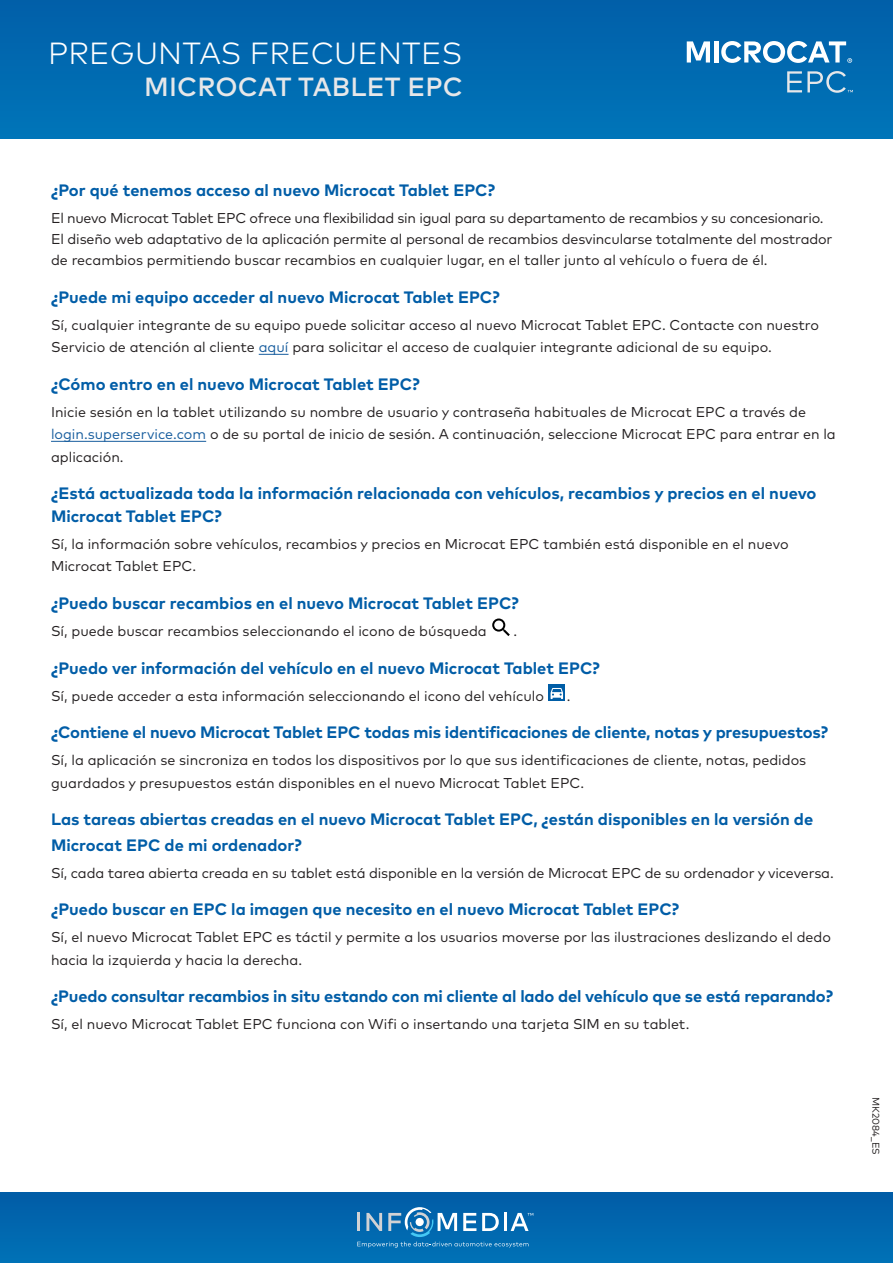
<style>
.page{position:relative;width:893px;height:1263px;background:#fff}
.page>*{position:absolute;margin:0;border:0;box-sizing:border-box;transform-origin:0 0}
.t1{font:300 30.6px "FF Mark Pro";letter-spacing:.005em;color:#fff}
.t2{font:500 26.25px "FF Mark Pro";letter-spacing:.005em;color:#e6e7e9}
.t3{font:700 16.5px/22.5px "FF Mark Pro";color:#015da7}
.t4{font:14.25px/22.5px "FF Mark Pro";color:#231f20}
.t5{font:14.25px "FF Mark Pro";letter-spacing:-.02em;color:#231f20}
.t6{font:9.75px "FF Mark Pro";color:#231f20}
.s1{color:#175d9e}
</style>
<div class="page">
<div style="left:0;top:0;width:893px;height:138px;background:#016ab1"></div>
<div style="left:0;top:1193px;width:893px;height:70px;background:#0167af"></div>
<svg style="left:687px;top:41px;width:23px;height:22px"></svg>
<hr style="left:714px;top:41px;width:4px;height:22px;background:#fff">
<svg style="left:721px;top:41px;width:131px;height:22px"></svg>
<svg style="left:787px;top:71px;width:66px;height:22px"></svg>
<hr style="left:259px;top:354px;width:30px;height:1px;background:#175d9e">
<hr style="left:51px;top:441px;width:155px;height:1px;background:#175d9e">
<svg style="left:357px;top:1207px;width:176px;height:41px"></svg>
<svg style="left:548px;top:685px;width:17px;height:16px"></svg>
<svg style="left:551px;top:688px;width:12px;height:11px"></svg>
<svg style="left:492px;top:618px;width:18px;height:18px"></svg>
<p class="t1" style="left:48px;top:31px;width:416px">PREGUNTAS FRECUENTES</p>
<p class="t2" style="left:144px;top:67px;width:320px">MICROCAT TABLET EPC</p>
<p class="t3" style="left:51px;top:178px;width:445px">¿Por qué tenemos acceso al nuevo Microcat Tablet EPC?</p>
<p class="t5" style="left:51px;top:208px;width:774px">El nuevo Microcat Tablet EPC ofrece una flexibilidad sin igual para su departamento de recambios y su concesionario.</p>
<p class="t4" style="left:51px;top:228px;width:783px;line-height:21px">El diseño web adaptativo de la aplicación permite al personal de recambios desvincularse totalmente del mostrador de recambios permitiendo buscar recambios en cualquier lugar, en el taller junto al vehículo o fuera de él.</p>
<p class="t3" style="left:51px;top:284px;width:450px">¿Puede mi equipo acceder al nuevo Microcat Tablet EPC?</p>
<p class="t4" style="left:51px;top:313px;width:769px">Sí, cualquier integrante de su equipo puede solicitar acceso al nuevo Microcat Tablet EPC. Contacte con nuestro<br>Servicio de atención al cliente <span class="s1">aquí</span> para solicitar el acceso de cualquier integrante adicional de su equipo.</p>
<p class="t3" style="left:51px;top:371px;width:370px">¿Cómo entro en el nuevo Microcat Tablet EPC?</p>
<p class="t4" style="left:51px;top:400px;width:786px">Inicie sesión en la tablet utilizando su nombre de usuario y contraseña habituales de Microcat EPC a través de <span class="s1">login.superservice.com</span> o de su portal de inicio de sesión. A continuación, seleccione Microcat EPC para entrar en la aplicación.</p>
<p class="t3" style="left:51px;top:481px;width:767px">¿Está actualizada toda la información relacionada con vehículos, recambios y precios en el nuevo<br>Microcat Tablet EPC?</p>
<p class="t4" style="left:51px;top:532px;width:739px">Sí, la información sobre vehículos, recambios y precios en Microcat EPC también está disponible en el nuevo<br>Microcat Tablet EPC.</p>
<p class="t3" style="left:51px;top:590px;width:469px">¿Puedo buscar recambios en el nuevo Microcat Tablet EPC?</p>
<p class="t4" style="left:51px;top:619px;width:437px">Sí, puede buscar recambios seleccionando el icono de búsqueda</p>
<p class="t4" style="left:513px;top:619px;width:5px">.</p>
<p class="t3" style="left:51px;top:655px;width:550px">¿Puedo ver información del vehículo en el nuevo Microcat Tablet EPC?</p>
<p class="t4" style="left:51px;top:683px;width:494px">Sí, puede acceder a esta información seleccionando el icono del vehículo</p>
<p class="t4" style="left:567px;top:683px;width:5px">.</p>
<p class="t3" style="left:51px;top:719px;width:778px">¿Contiene el nuevo Microcat Tablet EPC todas mis identificaciones de cliente, notas y presupuestos?</p>
<p class="t4" style="left:51px;top:748px;width:757px">Sí, la aplicación se sincroniza en todos los dispositivos por lo que sus identificaciones de cliente, notas, pedidos guardados y presupuestos están disponibles en el nuevo Microcat Tablet EPC.</p>
<p class="t3" style="left:51px;top:805px;width:764px;line-height:25.5px">Las tareas abiertas creadas en el nuevo Microcat Tablet EPC, ¿están disponibles en la versión de<br>Microcat EPC de mi ordenador?</p>
<p class="t4" style="left:51px;top:860px;width:784px">Sí, cada tarea abierta creada en su tablet está disponible en la versión de Microcat EPC de su ordenador y viceversa.</p>
<p class="t3" style="left:51px;top:896px;width:630px">¿Puedo buscar en EPC la imagen que necesito en el nuevo Microcat Tablet EPC?</p>
<p class="t4" style="left:51px;top:925px;width:781px">Sí, el nuevo Microcat Tablet EPC es táctil y permite a los usuarios moverse por las ilustraciones deslizando el dedo hacia la izquierda y hacia la derecha.</p>
<p class="t3" style="left:51px;top:983px;width:783px">¿Puedo consultar recambios in situ estando con mi cliente al lado del vehículo que se está reparando?</p>
<p class="t4" style="left:51px;top:1012px;width:640px">Sí, el nuevo Microcat Tablet EPC funciona con Wifi o insertando una tarjeta SIM en su tablet.</p>
<p class="t6" style="left:883px;top:1097px;width:59px;rotate:90deg">MK2084_ES</p>
</div>
